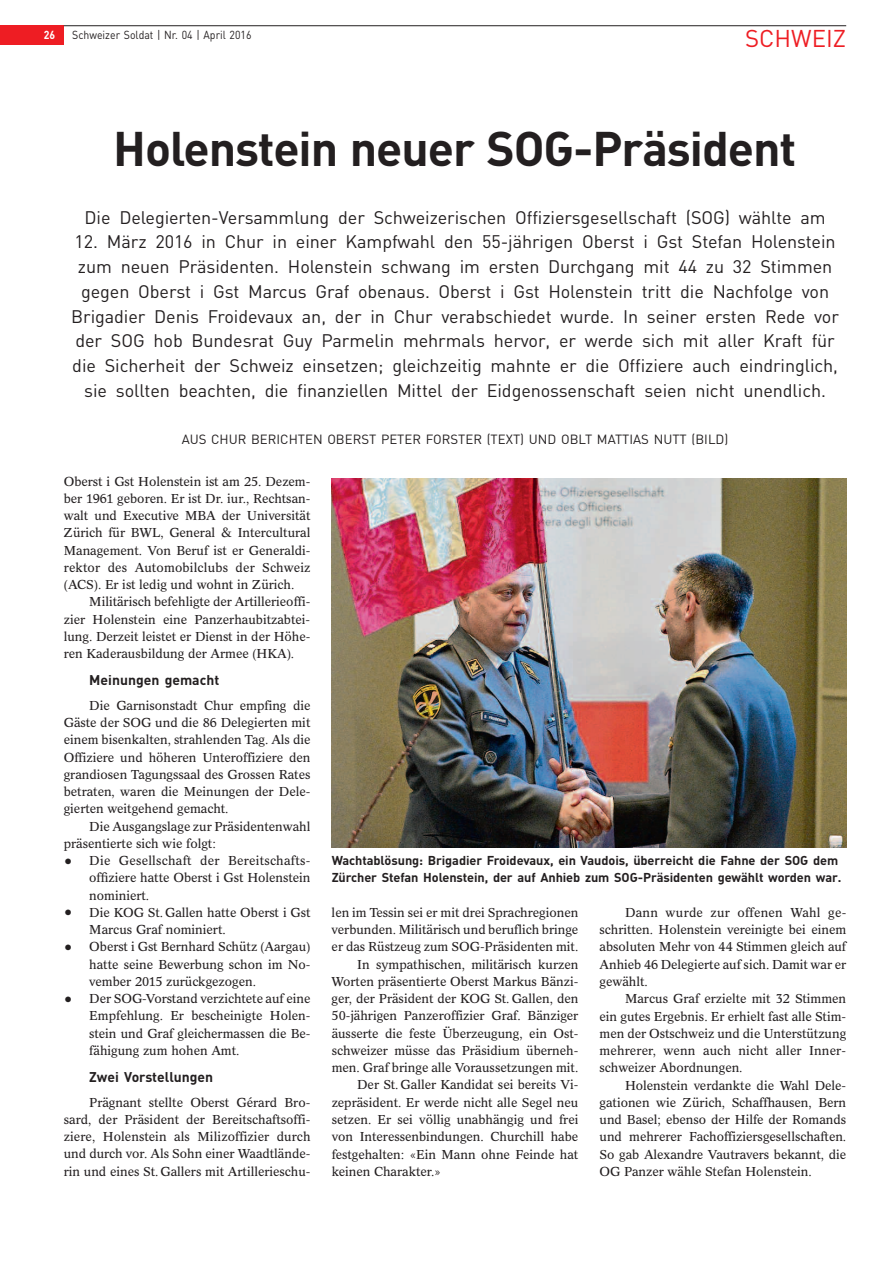
<style>
.page{position:relative;width:893px;height:1263px;background:#fff}
.page>*{position:absolute;margin:0;border:0;box-sizing:border-box;transform-origin:0 0}
.t1{font:700 48px "DINSZ";letter-spacing:-.02em;color:#231f20}
.t2{font:24px "DINSZ";color:#ee1d23}
.t3{font:18px/24.8px "DINSZ";letter-spacing:-.005em;color:#231f20;text-align:center}
.t4{font:700 13.95px "DINSZ";color:#231f20}
.t5{font:13.2px/17.2px "Chinchilla SB";color:#231f20;text-align:justify}
.t6{font:13.2px "DINSZ";color:#231f20}
.t7{font:700 12.75px/17.2px "DINSZ";letter-spacing:-.005em;color:#231f20}
.t8{font:11.55px "DINSZ";color:#231f20;scale:.91 1}
.t9{font:700 11.55px "DINSZ";color:#fff;scale:.91 1}
.s1{font-size:16.5px}
</style>
<div class="page">
<div style="left:0;top:26px;width:64px;height:19px;background:#ee1d23"></div>
<hr style="left:64px;top:25px;width:782px;height:1px;background:#231f20">
<img style="left:332px;top:478px;width:514px;height:370px">
<p class="t9" style="left:44px;top:30px;width:14px">26</p>
<p class="t8" style="left:72px;top:30px;width:198px">Schweizer Soldat | Nr. 04 | April 2016</p>
<h2 class="t2" style="left:745px;top:30px;width:103px">SCHWEIZ</h2>
<h1 class="t1" style="left:113px;top:132px;width:685px">Holenstein neuer SOG-Präsident</h1>
<h3 class="t3" style="left:85px;top:207px;width:743px">Die Delegierten-Versammlung der Schweizerischen Offiziersgesellschaft (SOG) wählte am</h3>
<p class="t3" style="left:71px;top:231px;width:769px">12. März 2016 in Chur in einer Kampfwahl den 55-jährigen Oberst i Gst Stefan Holenstein zum neuen Präsidenten. Holenstein schwang im ersten Durchgang mit 44 zu 32 Stimmen gegen Oberst i Gst Marcus Graf obenaus. Oberst i Gst Holenstein tritt die Nachfolge von Brigadier Denis Froidevaux an, der in Chur verabschiedet wurde. In seiner ersten Rede vor der SOG hob Bundesrat Guy Parmelin mehrmals hervor, er werde sich mit aller Kraft für die Sicherheit der Schweiz einsetzen; gleichzeitig mahnte er die Offiziere auch eindringlich, sie sollten beachten, die finanziellen Mittel der Eidgenossenschaft seien nicht unendlich.</p>
<p class="t6" style="left:182px;top:434px;width:548px">AUS CHUR BERICHTEN OBERST PETER FORSTER (TEXT) UND OBLT MATTIAS NUTT (BILD)</p>
<p class="t5" style="left:64px;top:472px;width:248px">Oberst i Gst Holenstein ist am 25. Dezem&shy;ber 1961 geboren. Er ist Dr. iur., Rechtsan&shy;walt und Executive MBA der Universität Zürich für BWL, General &amp; Intercultural Management. Von Beruf ist er Generaldi&shy;rektor des Automobilclubs der Schweiz (ACS). Er ist ledig und wohnt in Zürich.</p>
<p class="t5" style="left:64px;top:593px;width:248px;text-indent:26px">Militärisch befehligte der Artillerieoffi&shy;zier Holenstein eine Panzerhaubitzabtei&shy;lung. Derzeit leistet er Dienst in der Höhe&shy;ren Kaderausbildung der Armee (HKA).</p>
<p class="t4" style="left:89px;top:675px;width:131px">Meinungen gemacht</p>
<p class="t5" style="left:64px;top:697px;width:248px;text-indent:26px">Die Garnisonstadt Chur empfing die Gäste der SOG und die 86 Delegierten mit einem bisenkalten, strahlenden Tag. Als die Offiziere und höheren Unteroffiziere den grandiosen Tagungssaal des Grossen Rates betraten, waren die Meinungen der Dele&shy;gierten weitgehend gemacht.</p>
<p class="t5" style="left:64px;top:817px;width:248px;text-indent:26px">Die Ausgangslage zur Präsidentenwahl präsentierte sich wie folgt:</p>
<p class="t5" style="left:89px;top:852px;width:223px;text-indent:-26px"><span class="s1">•</span> Die Gesellschaft der Bereitschafts&shy;offiziere hatte Oberst i Gst Holenstein nominiert.</p>
<p class="t5" style="left:89px;top:904px;width:223px;text-indent:-26px"><span class="s1">•</span> Die KOG St. Gallen hatte Oberst i Gst<br>Marcus Graf nominiert.</p>
<p class="t5" style="left:89px;top:938px;width:223px;text-indent:-26px"><span class="s1">•</span> Oberst i Gst Bernhard Schütz (Aargau) hatte seine Bewerbung schon im No&shy;vember 2015 zurückgezogen.</p>
<p class="t5" style="left:89px;top:990px;width:223px;text-indent:-26px"><span class="s1">•</span> Der SOG-Vorstand verzichtete auf eine Empfehlung. Er bescheinigte Holen&shy;stein und Graf gleichermassen die Be&shy;fähigung zum hohen Amt.</p>
<p class="t4" style="left:89px;top:1072px;width:125px">Zwei Vorstellungen</p>
<p class="t5" style="left:64px;top:1093px;width:248px;text-indent:26px">Prägnant stellte Oberst Gérard Bro&shy;sard, der Präsident der Bereitschaftsoffi&shy;ziere, Holenstein als Milizoffizier durch und durch vor. Als Sohn einer Waadtlände&shy;rin und eines St. Gallers mit Artillerieschu-</p>
<p class="t7" style="left:332px;top:853px;width:511px">Wachtablösung: Brigadier Froidevaux, ein Vaudois, überreicht die Fahne der SOG dem<br>Zürcher Stefan Holenstein, der auf Anhieb zum SOG-Präsidenten gewählt worden war.</p>
<p class="t5" style="left:332px;top:904px;width:248px">len im Tessin sei er mit drei Sprachregionen</p>
<p class="t5" style="left:332px;top:921px;width:248px">verbunden. Militärisch und beruflich bringe</p>
<p class="t5" style="left:332px;top:938px;width:248px">er das Rüstzeug zum SOG-Präsidenten mit.</p>
<p class="t5" style="left:357px;top:955px;width:223px">In sympathischen, militärisch kurzen</p>
<p class="t5" style="left:332px;top:973px;width:248px">Worten präsentierte Oberst Markus Bänzi-</p>
<p class="t5" style="left:332px;top:990px;width:248px">ger, der Präsident der KOG St. Gallen, den</p>
<p class="t5" style="left:332px;top:1007px;width:248px">50-jährigen Panzeroffizier Graf. Bänziger</p>
<p class="t5" style="left:332px;top:1024px;width:248px">äusserte die feste Überzeugung, ein Ost-</p>
<p class="t5" style="left:332px;top:1042px;width:248px">schweizer müsse das Präsidium überneh-</p>
<p class="t5" style="left:332px;top:1059px;width:248px">men. Graf bringe alle Voraussetzungen mit.</p>
<p class="t5" style="left:357px;top:1076px;width:223px">Der St. Galler Kandidat sei bereits Vi-</p>
<p class="t5" style="left:332px;top:1093px;width:248px">zepräsident. Er werde nicht alle Segel neu</p>
<p class="t5" style="left:332px;top:1111px;width:248px">setzen. Er sei völlig unabhängig und frei</p>
<p class="t5" style="left:332px;top:1128px;width:248px">von Interessenbindungen. Churchill habe</p>
<p class="t5" style="left:332px;top:1145px;width:248px">festgehalten: «Ein Mann ohne Feinde hat</p>
<p class="t5" style="left:332px;top:1162px;width:111px">keinen Charakter.»</p>
<p class="t5" style="left:600px;top:904px;width:248px;text-indent:26px">Dann wurde zur offenen Wahl ge&shy;schritten. Holenstein vereinigte bei einem absoluten Mehr von 44 Stimmen gleich auf Anhieb 46 Delegierte auf sich. Damit war er gewählt.</p>
<p class="t5" style="left:600px;top:990px;width:248px;text-indent:26px">Marcus Graf erzielte mit 32 Stimmen ein gutes Ergebnis. Er erhielt fast alle Stim&shy;men der Ostschweiz und die Unterstützung mehrerer, wenn auch nicht aller Inner&shy;schweizer Abordnungen.</p>
<p class="t5" style="left:600px;top:1076px;width:248px;text-indent:26px">Holenstein verdankte die Wahl Dele&shy;gationen wie Zürich, Schaffhausen, Bern und Basel; ebenso der Hilfe der Romands und mehrerer Fachoffiziersgesellschaften.<br>So gab Alexandre Vautravers bekannt, die OG Panzer wähle Stefan Holenstein.</p>
</div>
